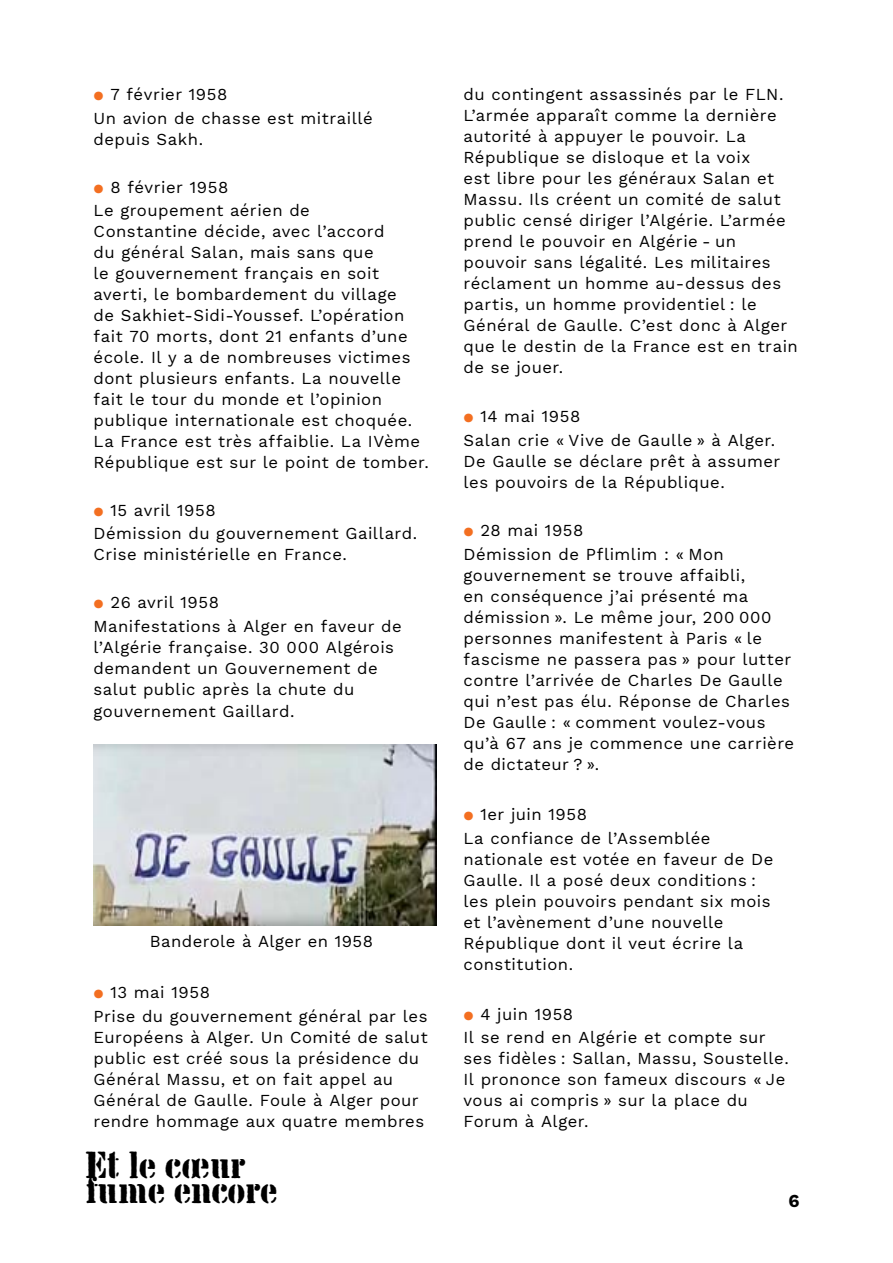
<style>
.page{position:relative;width:893px;height:1263px;background:#fff}
.page>*{position:absolute;margin:0;border:0;box-sizing:border-box;transform-origin:0 0}
.t1{font:37.95px "Chaillot";letter-spacing:-.03em;color:#000}
.t2{font:700 18px "Work Sans";color:#000}
.t3{font:16.5px/21px "Work Sans";letter-spacing:.03em;color:#000}
.s1{color:#f36f21}
</style>
<div class="page">
<img style="left:94px;top:745px;width:343px;height:180px">
<p class="t3" style="left:94px;top:83px;width:281px;line-height:23.1px"><span class="s1">⚫</span> 7 février 1958<br>Un avion de chasse est mitraillé</p>
<p class="t3" style="left:94px;top:128px;width:111px">depuis Sakh.</p>
<p class="t3" style="left:94px;top:175px;width:218px;line-height:23.1px"><span class="s1">⚫</span> 8 février 1958<br>Le groupement aérien de</p>
<p class="t3" style="left:94px;top:220px;width:337px">Constantine décide, avec l’accord<br>du général Salan, mais sans que<br>le gouvernement français en soit averti, le bombardement du village<br>de Sakhiet-Sidi-Youssef. L’opération fait 70 morts, dont 21 enfants d’une école. Il y a de nombreuses victimes dont plusieurs enfants. La nouvelle fait le tour du monde et l’opinion publique internationale est choquée.<br>La France est très affaiblie. La IVème République est sur le point de tomber.</p>
<p class="t3" style="left:94px;top:498px;width:325px;line-height:23.1px"><span class="s1">⚫</span> 15 avril 1958<br>Démission du gouvernement Gaillard.</p>
<p class="t3" style="left:94px;top:543px;width:255px">Crise ministérielle en France.</p>
<p class="t3" style="left:94px;top:591px;width:310px;line-height:23.1px"><span class="s1">⚫</span> 26 avril 1958<br>Manifestations à Alger en faveur de</p>
<p class="t3" style="left:94px;top:636px;width:302px">l’Algérie française. 30 000 Algérois demandent un Gouvernement de salut public après la chute du</p>
<p class="t3" style="left:94px;top:700px;width:202px">gouvernement Gaillard.</p>
<p class="t3" style="left:150px;top:930px;width:225px">Banderole à Alger en 1958</p>
<p class="t3" style="left:94px;top:980px;width:335px;line-height:23.5px"><span class="s1">⚫</span> 13 mai 1958<br>Prise du gouvernement général par les</p>
<p class="t3" style="left:94px;top:1026px;width:336px">Européens à Alger. Un Comité de salut public est créé sous la présidence du Général Massu, et on fait appel au Général de Gaulle. Foule à Alger pour rendre hommage aux quatre membres</p>
<h1 class="t1" style="left:85px;top:1143px;width:162px">Et le cœur</h1>
<h1 class="t1" style="left:85px;top:1168px;width:194px">fume encore</h1>
<p class="t3" style="left:463px;top:84px;width:336px">du contingent assassinés par le FLN.<br>L’armée apparaît comme la dernière autorité à appuyer le pouvoir. La République se disloque et la voix<br>est libre pour les généraux Salan et Massu. Ils créent un comité de salut public censé diriger l’Algérie. L’armée prend le pouvoir en Algérie - un pouvoir sans légalité. Les militaires réclament un homme au-dessus des partis, un homme providentiel : le Général de Gaulle. C’est donc à Alger que le destin de la France est en train de se jouer.</p>
<p class="t3" style="left:463px;top:404px;width:313px;line-height:23.5px"><span class="s1">⚫</span> 14 mai 1958<br>Salan crie « Vive de Gaulle » à Alger.</p>
<p class="t3" style="left:463px;top:450px;width:318px">De Gaulle se déclare prêt à assumer les pouvoirs de la République.</p>
<p class="t3" style="left:463px;top:518px;width:262px;line-height:23.5px"><span class="s1">⚫</span> 28 mai 1958<br>Démission de Pflimlim : « Mon</p>
<p class="t3" style="left:463px;top:564px;width:332px">gouvernement se trouve affaibli,<br>en conséquence j’ai présenté ma démission ». Le même jour, 200 000 personnes manifestent à Paris « le fascisme ne passera pas » pour lutter contre l’arrivée de Charles De Gaulle qui n’est pas élu. Réponse de Charles<br>De Gaulle : « comment voulez-vous qu’à 67 ans je commence une carrière de dictateur ? ».</p>
<p class="t3" style="left:463px;top:802px;width:249px;line-height:23.5px"><span class="s1">⚫</span> 1er juin 1958<br>La confiance de l’Assemblée</p>
<p class="t3" style="left:463px;top:848px;width:311px">nationale est votée en faveur de De<br>Gaulle. Il a posé deux conditions : les plein pouvoirs pendant six mois et l’avènement d’une nouvelle<br>République dont il veut écrire la constitution.</p>
<p class="t3" style="left:463px;top:1002px;width:304px;line-height:23.5px"><span class="s1">⚫</span> 4 juin 1958<br>Il se rend en Algérie et compte sur</p>
<p class="t3" style="left:463px;top:1047px;width:327px">ses fidèles : Sallan, Massu, Soustelle.<br>Il prononce son fameux discours « Je vous ai compris » sur la place du<br>Forum à Alger.</p>
<p class="t2" style="left:788px;top:1187px;width:13px">6</p>
</div>
